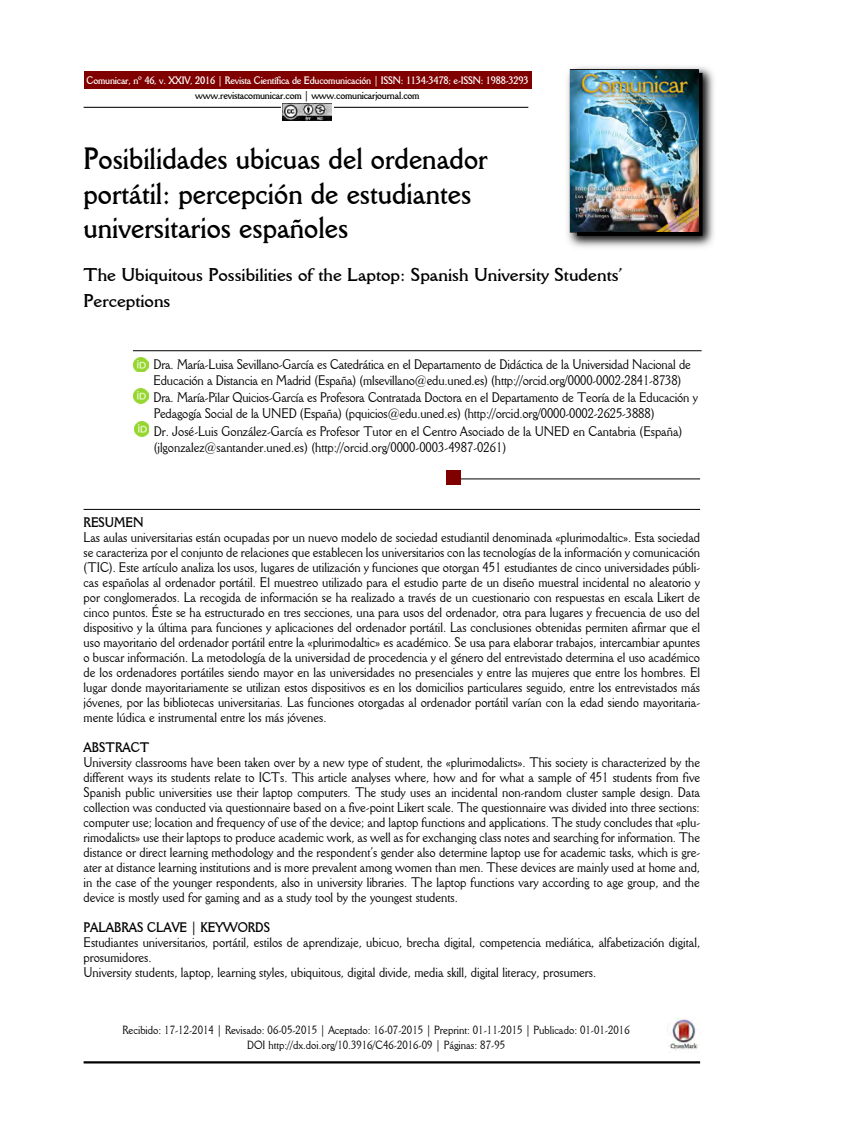
<style>
.page{position:relative;width:849px;height:1127px;background:#fff}
.page>*{position:absolute;margin:0;border:0;box-sizing:border-box;transform-origin:0 0}
.t1{font:700 30px/34.5px "Della Robbia BT";color:#000;scale:.9 1}
.t2{font:700 18px/26px "Della Robbia BT";color:#000}
.t3{font:13.5px/15px "Della Robbia BT";color:#000;scale:.9 1}
.t4{font:700 13.5px "Della Robbia BT";color:#000;scale:.9 1}
.t5{font:11.55px/15px "Della Robbia BT";color:#000;text-align:center;scale:.9 1}
.t6{font:700 10.5px "Della Robbia BT";letter-spacing:-.02em;color:#fff;scale:.9 1}
.t7{font:700 10.5px "Della Robbia BT";letter-spacing:-.02em;color:#000;scale:.9 1}
</style>
<div class="page">
<svg style="left:83px;top:106px;width:446px;height:2px"></svg>
<div style="left:84px;top:71px;width:448px;height:17px;background:#800000"></div>
<svg style="left:132px;top:350px;width:570px;height:1px"></svg>
<svg style="left:83px;top:508px;width:618px;height:2px"></svg>
<svg style="left:461px;top:478px;width:240px;height:1px"></svg>
<img style="left:668px;top:1018px;width:32px;height:32px">
<hr style="left:84px;top:1061px;width:616px;height:2px;background:#000">
<div style="left:446px;top:470px;width:15px;height:14px;background:#800000"></div>
<img style="left:134px;top:357px;width:15px;height:15px">
<svg style="left:133px;top:391px;width:12px;height:13px"></svg>
<img style="left:134px;top:388px;width:15px;height:15px">
<svg style="left:138px;top:421px;width:8px;height:16px"></svg>
<img style="left:134px;top:422px;width:15px;height:14px">
<div style="left:281px;top:103px;width:53px;height:18px;background:#fff"></div>
<img style="left:282px;top:103px;width:50px;height:18px">
<img style="left:567px;top:66px;width:147px;height:182px">
<img style="left:577px;top:73px;width:125px;height:163px">
<img style="left:577px;top:232px;width:122px;height:1px">
<img style="left:572px;top:72px;width:125px;height:158px">
<div style="left:570px;top:70px;width:129px;height:162px;border:1px solid #000"></div>
<p class="t6" style="left:87px;top:74px;width:493px">Comunicar, nº 46, v. XXIV, 2016 | Revista Científica de Educomunicación | ISSN: 1134-3478; e-ISSN: 1988-3293</p>
<p class="t7" style="left:195px;top:88px;width:251px">www.revistacomunicar.com | www.comunicarjournal.com</p>
<h1 class="t1" style="left:84px;top:141px;width:450px">Posibilidades ubicuas del ordenador portátil: percepción de estudiantes universitarios españoles</h1>
<h2 class="t2" style="left:84px;top:261px;width:541px">The Ubiquitous Possibilities of the Laptop: Spanish University Students’<br>Perceptions</h2>
<p class="t3" style="left:153px;top:356px;width:599px;line-height:15.8px">Dra. María-Luisa Sevillano-García es Catedrática en el Departamento de Didáctica de la Universidad Nacional de<br>Educación a Distancia en Madrid (España) (mlsevillano@edu.uned.es) (http://orcid.org/0000-0002-2841-8738)</p>
<p class="t3" style="left:153px;top:390px;width:607px;line-height:15.8px">Dra. María-Pilar Quicios-García es Profesora Contratada Doctora en el Departamento de Teoría de la Educación y<br>Pedagogía Social de la UNED (España) (pquicios@edu.uned.es) (http://orcid.org/0000-0002-2625-3888)</p>
<p class="t3" style="left:154px;top:423px;width:589px;line-height:15.8px">Dr. José-Luis González-García es Profesor Tutor en el Centro Asociado de la UNED en Cantabria (España) (jlgonzalez@santander.uned.es) (http://orcid.org/0000-0003-4987-0261)</p>
<p class="t4" style="left:84px;top:514px;width:68px">RESUMEN</p>
<p class="t3" style="left:84px;top:530px;width:687px;text-align:justify">Las aulas universitarias están ocupadas por un nuevo modelo de sociedad estudiantil denominada «plurimodaltic». Esta sociedad se caracteriza por el conjunto de relaciones que establecen los universitarios con las tecnologías de la información y comunicación (TIC). Este artículo analiza los usos, lugares de utilización y funciones que otorgan 451 estudiantes de cinco universidades públi&shy;cas españolas al ordenador portátil. El muestreo utilizado para el estudio parte de un diseño muestral incidental no aleatorio y por conglomerados. La recogida de información se ha realizado a través de un cuestionario con respuestas en escala Likert de cinco puntos. Éste se ha estructurado en tres secciones, una para usos del ordenador, otra para lugares y frecuencia de uso del dispositivo y la última para funciones y aplicaciones del ordenador portátil. Las conclusiones obtenidas permiten afirmar que el uso mayoritario del ordenador portátil entre la «plurimodaltic» es académico. Se usa para elaborar trabajos, intercambiar apuntes o buscar información. La metodología de la universidad de procedencia y el género del entrevistado determina el uso académico de los ordenadores portátiles siendo mayor en las universidades no presenciales y entre las mujeres que entre los hombres. El lugar donde mayoritariamente se utilizan estos dispositivos es en los domicilios particulares seguido, entre los entrevistados más jóvenes, por las bibliotecas universitarias. Las funciones otorgadas al ordenador portátil varían con la edad siendo mayoritaria&shy;mente lúdica e instrumental entre los más jóvenes.</p>
<p class="t4" style="left:84px;top:739px;width:75px">ABSTRACT</p>
<p class="t3" style="left:84px;top:755px;width:687px;text-align:justify">University classrooms have been taken over by a new type of student, the «plurimodalicts». This society is characterized by the different ways its students relate to ICTs. This article analyses where, how and for what a sample of 451 students from five Spanish public universities use their laptop computers. The study uses an incidental non-random cluster sample design. Data collection was conducted via questionnaire based on a five-point Likert scale. The questionnaire was divided into three sections: computer use; location and frequency of use of the device; and laptop functions and applications. The study concludes that «plu&shy;rimodalicts» use their laptops to produce academic work, as well as for exchanging class notes and searching for information. The distance or direct learning methodology and the respondent’s gender also determine laptop use for academic tasks, which is gre&shy;ater at distance learning institutions and is more prevalent among women than men. These devices are mainly used at home and, in the case of the younger respondents, also in university libraries. The laptop functions vary according to age group, and the device is mostly used for gaming and as a study tool by the youngest students.</p>
<p class="t4" style="left:84px;top:919px;width:209px">PALABRAS CLAVE | KEYWORDS</p>
<p class="t3" style="left:84px;top:935px;width:687px">Estudiantes universitarios, portátil, estilos de aprendizaje, ubicuo, brecha digital, competencia mediática, alfabetización digital, prosumidores.<br>University students, laptop, learning styles, ubiquitous, digital divide, media skill, digital literacy, prosumers.</p>
<p class="t5" style="left:123px;top:1022px;width:565px">Recibido: 17-12-2014 | Revisado: 06-05-2015 | Aceptado: 16-07-2015 | Preprint: 01-11-2015 | Publicado: 01-01-2016<br>DOI http://dx.doi.org/10.3916/C46-2016-09 | Páginas: 87-95</p>
</div>
